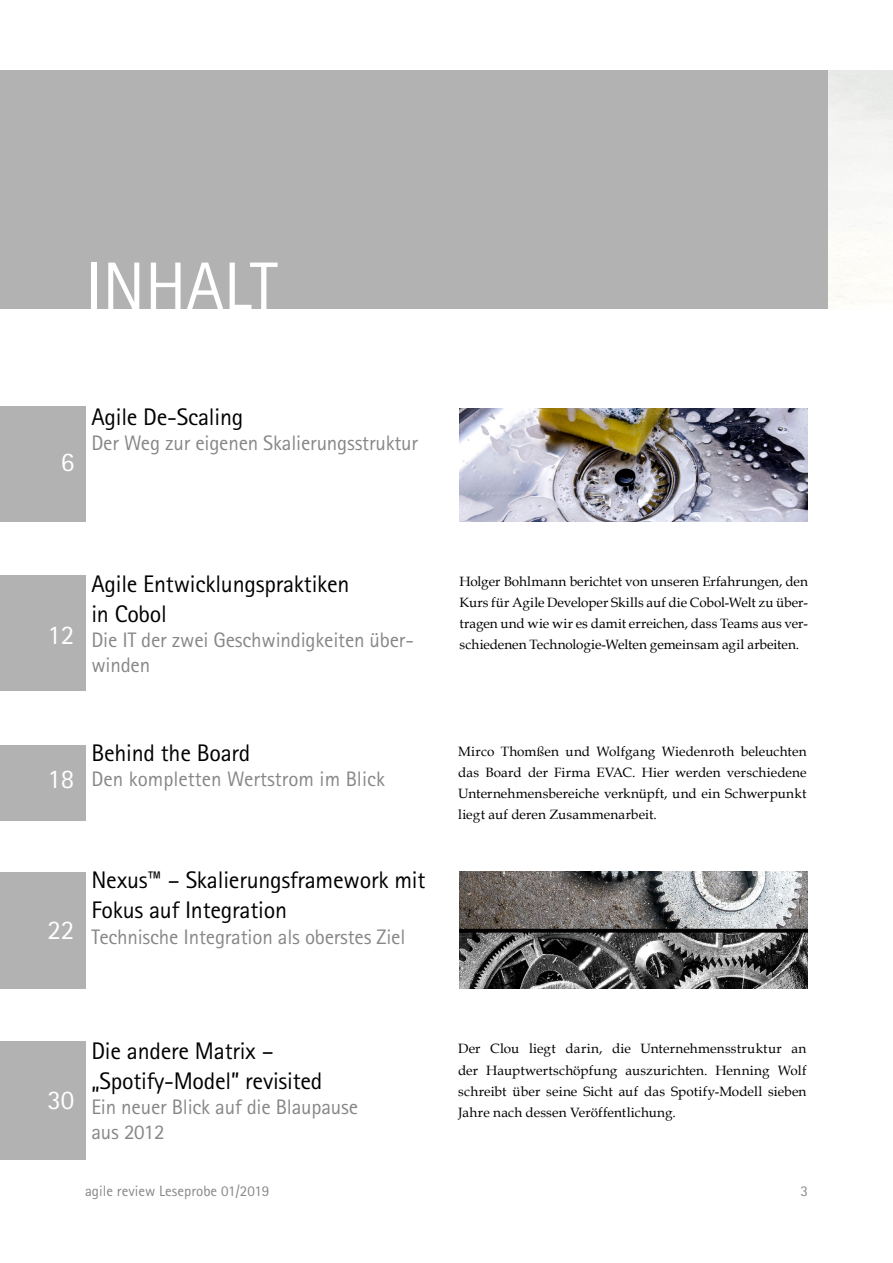
<style>
.page{position:relative;width:893px;height:1263px;background:#fff}
.page>*{position:absolute;margin:0;border:0;box-sizing:border-box;transform-origin:0 0}
.t1{font:67.5px "Rotis Sans Serif Pro";color:#fff}
.t2{font:27px "Rotis Sans Serif Pro";color:#fff}
.t3{font:24px/30px "Rotis Sans Serif Pro";letter-spacing:-.01em;color:#000}
.t4{font:21px/25.2px "Rotis Sans Serif Pro";letter-spacing:-.01em;color:#878787}
.t5{font:15px "Rotis Sans Serif Pro";color:#878787}
.Fließtext{font:13.5px/21.3px "Book Antiqua";letter-spacing:.005em;color:#000;text-align:justify}
</style>
<div class="page">
<div style="left:0;top:70px;width:828px;height:239px;background:#b3b2b2"></div>
<img style="left:460px;top:872px;width:348px;height:116px">
<img style="left:460px;top:408px;width:348px;height:114px">
<div style="left:0;top:575px;width:85px;height:116px;background:#b3b2b2"></div>
<div style="left:0;top:872px;width:85px;height:116px;background:#b3b2b2"></div>
<div style="left:0;top:1041px;width:85px;height:119px;background:#b3b2b2"></div>
<div style="left:0;top:745px;width:85px;height:75px;background:#b3b2b2"></div>
<div style="left:0;top:406px;width:85px;height:116px;background:#b3b2b2"></div>
<p class="t1" style="left:85px;top:246px;width:194px">INHALT</p>
<p class="t2" style="left:61px;top:446px;width:15px">6</p>
<p class="t3" style="left:91px;top:402px;width:153px">Agile De-Scaling</p>
<p class="t4" style="left:91px;top:430px;width:328px">Der Weg zur eigenen Skalierungsstruktur</p>
<p class="t2" style="left:47px;top:619px;width:28px">12</p>
<p class="t3" style="left:91px;top:569px;width:260px">Agile Entwicklungspraktiken</p>
<p class="t3" style="left:91px;top:599px;width:77px">in Cobol</p>
<p class="t4" style="left:91px;top:628px;width:324px">Die IT der zwei Geschwindigkeiten über&shy;winden</p>
<p class="t2" style="left:47px;top:763px;width:28px">18</p>
<p class="t3" style="left:91px;top:738px;width:160px">Behind the Board</p>
<p class="t4" style="left:91px;top:766px;width:295px">Den kompletten Wertstrom im Blick</p>
<p class="t2" style="left:47px;top:914px;width:28px">22</p>
<p class="t3" style="left:91px;top:865px;width:336px">Nexus™ – Skalierungsframework mit</p>
<p class="t3" style="left:91px;top:895px;width:197px">Fokus auf Integration</p>
<p class="t4" style="left:91px;top:924px;width:316px">Technische Integration als oberstes Ziel</p>
<p class="Fließtext" style="left:460px;top:570px;width:350px">Holger Bohlmann berichtet von unseren Erfahrungen, den Kurs für Agile Developer Skills auf die Cobol-Welt zu über&shy;tragen und wie wir es damit erreichen, dass Teams aus ver&shy;schiedenen Technologie-Welten gemeinsam agil arbeiten.</p>
<p class="Fließtext" style="left:458px;top:740px;width:350px">Mirco Thomßen und Wolfgang Wiedenroth beleuchten das Board der Firma EVAC. Hier werden verschiedene Unternehmensbereiche verknüpft, und ein Schwerpunkt liegt auf deren Zusammenarbeit.</p>
<p class="t2" style="left:47px;top:1084px;width:28px">30</p>
<p class="t3" style="left:91px;top:1036px;width:233px">Die andere Matrix – „Spotify-Model” revisited</p>
<p class="t4" style="left:91px;top:1094px;width:268px">Ein neuer Blick auf die Blaupause aus 2012</p>
<p class="Fließtext" style="left:458px;top:1038px;width:350px">Der Clou liegt darin, die Unternehmensstruktur an der Hauptwertschöpfung auszurichten. Henning Wolf schreibt über seine Sicht auf das Spotify-Modell sieben Jahre nach dessen Veröffentlichung.</p>
<p class="t5" style="left:85px;top:1182px;width:186px">agile review Leseprobe 01/2019</p>
<p class="t5" style="left:800px;top:1182px;width:9px">3</p>
</div>
